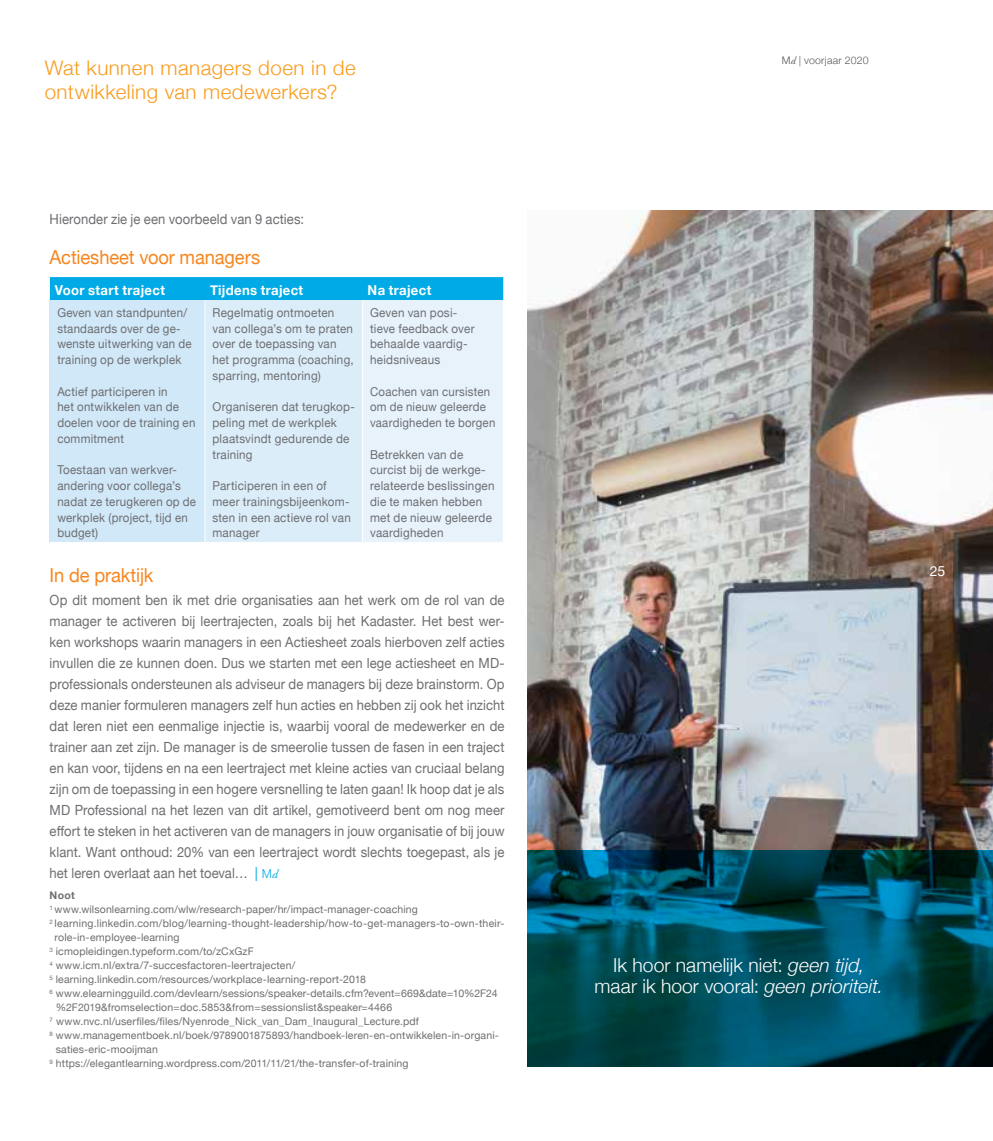
<style>
.page{position:relative;width:993px;height:1141px;background:#fff}
.page>*{position:absolute;margin:0;border:0;box-sizing:border-box;transform-origin:0 0}
.t1{font:300 20.12px/24.5px "Helvetica Neue";letter-spacing:.02em;color:#f99b1c}
.t2{font:300 19.25px/21px "Helvetica Neue";letter-spacing:.005em;color:#fff;text-align:center}
.t3{font:19.25px "Helvetica Neue";letter-spacing:-.005em;color:#f6861f;scale:.95 1}
.t4{font:14px/21px "Helvetica Neue";letter-spacing:.005em;color:#6d6e71;text-align:justify;scale:.93 1}
.t5{font:14px "Helvetica Neue";color:#fff}
.t6{font:700 13.65px "Helvetica Neue";letter-spacing:.025em;color:#fff;scale:.96 1}
.t7{font:12.25px/15.8px "Helvetica Neue";letter-spacing:.02em;color:#6d6e71;scale:.95 1}
.t8{font:12.25px/15.8px "Helvetica Neue";letter-spacing:.02em;color:#6d6e71;scale:.94 1}
.t9{font:12.25px/15.8px "Helvetica Neue";letter-spacing:.02em;color:#6d6e71;scale:.93 1}
.t10{font:10.5px "Helvetica Neue";letter-spacing:.015em;color:#6d6e71}
.t11{font:300 10.5px "Helvetica Neue";letter-spacing:.025em;color:#58595b}
.t12{font:700 10.5px "Helvetica Neue";color:#6d6e71}
.s1{color:#00aae6}
.s2{font-family:"Helvetica";font-weight:300;font-size:12.25px;color:#00aae6}
.s3{font-family:"Adobe Garamond Pro";font-style:italic;font-size:12.25px;color:#00aae6}
.s4{font-family:"Adobe Garamond Pro";font-weight:400;font-style:italic}
.s5{font-style:italic}
</style>
<div class="page">
<img style="left:527px;top:211px;width:465px;height:639px">
<svg style="left:527px;top:850px;width:465px;height:217px;background:#004958"></svg>
<div style="left:50px;top:277px;width:453px;height:23px;background:#00aae6"></div>
<div style="left:50px;top:300px;width:155px;height:242px;background:#d1e8f8"></div>
<div style="left:205px;top:300px;width:157px;height:242px;background:#dcedfa"></div>
<div style="left:362px;top:300px;width:141px;height:242px;background:#e7f2fb"></div>
<hr style="left:204px;top:300px;width:1px;height:242px;background:#fff">
<hr style="left:362px;top:300px;width:1px;height:242px;background:#fff">
<hr style="left:502px;top:300px;width:1px;height:242px;background:#fff">
<h1 class="t1" style="left:45px;top:55px;width:312px">Wat kunnen managers doen in de ontwikkeling van medewerkers?</h1>
<p class="t4" style="left:50px;top:209px;width:275px">Hieronder zie je een voorbeeld van 9 acties:</p>
<h2 class="t3" style="left:50px;top:244px;width:223px">Actiesheet voor managers</h2>
<p class="t6" style="left:55px;top:282px;width:116px">Voor start traject</p>
<p class="t6" style="left:210px;top:282px;width:99px">Tijdens traject</p>
<p class="t6" style="left:367px;top:282px;width:68px">Na traject</p>
<p class="t8" style="left:57px;top:305px;width:144px">Geven van standpunten/ standaards over de ge&shy;wenste uitwerking van de training op de werkplek</p>
<p class="t8" style="left:57px;top:384px;width:148px">Actief participeren in<br>het ontwikkelen van de doelen voor de training en commitment</p>
<p class="t8" style="left:57px;top:463px;width:149px">Toestaan van werkver&shy;andering voor collega’s nadat ze terugkeren op de werkplek (project, tijd en budget)</p>
<p class="t7" style="left:370px;top:305px;width:111px">Geven van posi&shy;tieve feedback over behaalde vaardig&shy;heidsniveaus</p>
<p class="t9" style="left:370px;top:384px;width:136px">Coachen van cursisten om de nieuw geleerde vaardigheden te borgen</p>
<p class="t7" style="left:370px;top:447px;width:132px">Betrekken van de curcist bij de werkge&shy;relateerde beslissingen die te maken hebben met de nieuw geleerde vaardigheden</p>
<p class="t7" style="left:212px;top:305px;width:150px">Regelmatig ontmoeten van collega’s om te praten over de toepassing van het programma (coaching, sparring, mentoring)</p>
<p class="t7" style="left:212px;top:400px;width:151px">Organiseren dat terugkop&shy;peling met de werkplek plaatsvindt gedurende de training</p>
<p class="t7" style="left:212px;top:479px;width:147px">Participeren in een of meer trainingsbijeenkom&shy;sten in een actieve rol van manager</p>
<h2 class="t3" style="left:50px;top:562px;width:111px">In de praktijk</h2>
<p class="t4" style="left:50px;top:590px;width:490px">Op dit moment ben ik met drie organisaties aan het werk om de rol van de manager te activeren bij leertrajecten, zoals bij het Kadaster. Het best wer&shy;ken workshops waarin managers in een Actiesheet zoals hierboven zelf acties invullen die ze kunnen doen. Dus we starten met een lege actiesheet en MD&shy;professionals ondersteunen als adviseur de managers bij deze brainstorm. Op deze manier formuleren managers zelf hun acties en hebben zij ook het inzicht dat leren niet een eenmalige injectie is, waarbij vooral de medewerker en de trainer aan zet zijn. De manager is de smeerolie tussen de fasen in een traject en kan voor, tijdens en na een leertraject met kleine acties van cruciaal belang zijn om de toepassing in een hogere versnelling te laten gaan! Ik hoop dat je als MD Professional na het lezen van dit artikel, gemotiveerd bent om nog meer effort te steken in het activeren van de managers in jouw organisatie of bij jouw klant. Want onthoud: 20% van een leertraject wordt slechts toegepast, als je het leren overlaat aan het toeval… <span class="s1">|</span> <span class="s2">M</span><span class="s3">d</span></p>
<p class="t12" style="left:50px;top:889px;width:27px">Noot</p>
<p class="t10" style="left:50px;top:902px;width:369px"><sup>1</sup> www.wilsonlearning.com/wlw/research-paper/hr/impact-manager-coaching</p>
<p class="t10" style="left:50px;top:916px;width:456px"><sup>2</sup> learning.linkedin.com/blog/learning-thought-leadership/how-to-get-managers-to-own-their-</p>
<p class="t10" style="left:55px;top:930px;width:126px">role-in-employee-learning</p>
<p class="t10" style="left:50px;top:944px;width:205px"><sup>3</sup> icmopleidingen.typeform.com/to/zCxGzF</p>
<p class="t10" style="left:50px;top:958px;width:247px"><sup>4</sup> www.icm.nl/extra/7-succesfactoren-leertrajecten/</p>
<p class="t10" style="left:50px;top:972px;width:318px"><sup>5</sup> learning.linkedin.com/resources/workplace-learning-report-2018</p>
<p class="t10" style="left:50px;top:986px;width:449px"><sup>6</sup> www.elearningguild.com/devlearn/sessions/speaker-details.cfm?event=669&amp;date=10%2F24</p>
<p class="t10" style="left:56px;top:1000px;width:338px">%2F2019&amp;fromselection=doc.5853&amp;from=sessionslist&amp;speaker=4466</p>
<p class="t10" style="left:50px;top:1014px;width:370px"><sup>7</sup> www.nvc.nl/userfiles/files/Nyenrode_Nick_van_Dam_Inaugural_Lecture.pdf</p>
<p class="t10" style="left:50px;top:1028px;width:450px"><sup>8</sup> www.managementboek.nl/boek/9789001875893/handboek-leren-en-ontwikkelen-in-organi-</p>
<p class="t10" style="left:56px;top:1042px;width:104px">saties-eric-mooijman</p>
<p class="t10" style="left:50px;top:1056px;width:360px"><sup>9</sup> https://elegantlearning.wordpress.com/2011/11/21/the-transfer-of-training</p>
<p class="t11" style="left:781px;top:54px;width:88px">M<span class="s4">d</span> | voorjaar 2020</p>
<p class="t5" style="left:929px;top:561px;width:17px">25</p>
<h2 class="t2" style="left:594px;top:955px;width:290px">Ik hoor namelijk niet: <span class="s5">geen tijd, </span>maar ik hoor vooral: <span class="s5">geen prioriteit.</span></h2>
</div>
